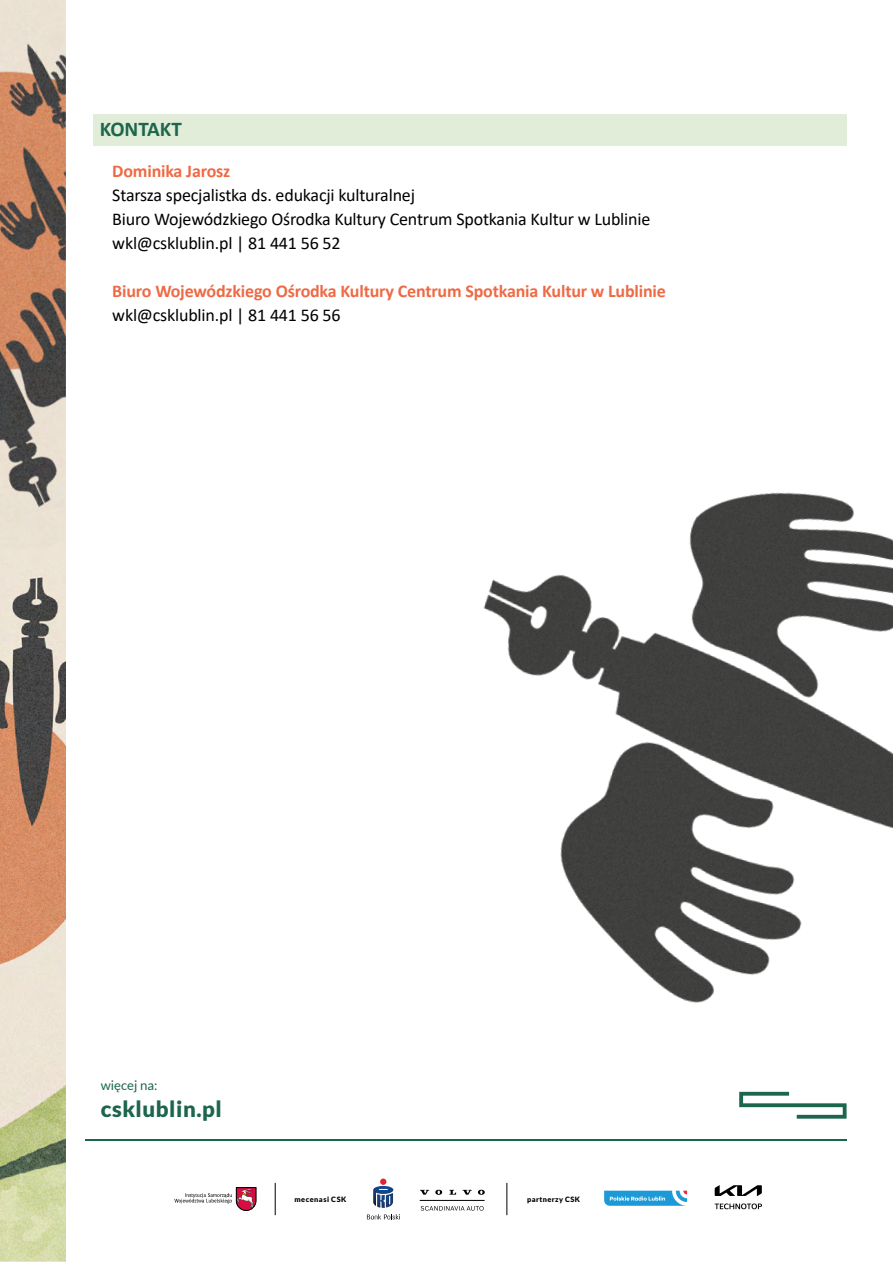
<style>
.page{position:relative;width:893px;height:1263px;background:#fff}
.page>*{position:absolute;margin:0;border:0;box-sizing:border-box;transform-origin:0 0}
.t1{font:900 22.2px "Lato";letter-spacing:.025em;color:#1b664c}
.t2{font:700 21px "Calibri";color:#1b664c}
.t3{font:18px/24px "Calibri";letter-spacing:-.01em;color:#000}
.t4{font:700 18px "Calibri";letter-spacing:-.01em;color:#ee6a44}
.t5{font:13.2px "Lato";color:#1b664c}
.t6{font:900 7.35px "Lato";letter-spacing:.05em;color:#000}
.t7{font:900 7.35px "Lato";letter-spacing:.07em;color:#000}
</style>
<div class="page">
<img style="left:0;top:549px;width:66px;height:459px">
<img style="left:0;top:1008px;width:66px;height:254px">
<img style="left:0;top:0;width:66px;height:549px">
<div style="left:93px;top:114px;width:753px;height:31px;background:#e2edd9"></div>
<hr style="left:85px;top:1139px;width:761px;height:1px;background:#1b664c">
<svg style="left:739px;top:1092px;width:107px;height:27px"></svg>
<svg style="left:174px;top:1187px;width:82px;height:23px"></svg>
<hr style="left:275px;top:1183px;width:1px;height:32px;background:#000">
<hr style="left:507px;top:1183px;width:1px;height:32px;background:#000">
<svg style="left:715px;top:1185px;width:47px;height:11px"></svg>
<svg style="left:715px;top:1203px;width:47px;height:6px"></svg>
<div style="left:380px;top:1178px;width:6px;height:7px;background:#e4232e;border-radius:50%"></div>
<svg style="left:373px;top:1186px;width:20px;height:22px"></svg>
<svg style="left:367px;top:1214px;width:33px;height:5px"></svg>
<svg style="left:420px;top:1190px;width:9px;height:4px"></svg>
<svg style="left:449px;top:1190px;width:7px;height:4px"></svg>
<svg style="left:435px;top:1190px;width:7px;height:5px"></svg>
<svg style="left:463px;top:1190px;width:9px;height:4px"></svg>
<svg style="left:478px;top:1190px;width:7px;height:5px"></svg>
<svg style="left:421px;top:1206px;width:63px;height:4px"></svg>
<hr style="left:420px;top:1200px;width:65px;height:1px;background:#000">
<svg style="left:604px;top:1191px;width:83px;height:15px"></svg>
<img style="left:483px;top:492px;width:410px;height:600px">
<p class="t2" style="left:100px;top:114px;width:83px">KONTAKT</p>
<p class="t4" style="left:112px;top:158px;width:119px">Dominika Jarosz</p>
<p class="t3" style="left:112px;top:183px;width:539px">Starsza specjalistka ds. edukacji kulturalnej<br>Biuro Wojewódzkiego Ośrodka Kultury Centrum Spotkania Kultur w Lublinie wkl@csklublin.pl | 81 441 56 52</p>
<p class="t4" style="left:112px;top:278px;width:555px">Biuro Wojewódzkiego Ośrodka Kultury Centrum Spotkania Kultur w Lublinie</p>
<p class="t3" style="left:112px;top:303px;width:230px">wkl@csklublin.pl | 81 441 56 56</p>
<p class="t5" style="left:101px;top:1078px;width:58px">więcej na:</p>
<p class="t1" style="left:101px;top:1096px;width:123px">csklublin.pl</p>
<p class="t7" style="left:294px;top:1195px;width:54px">mecenasi CSK</p>
<p class="t6" style="left:527px;top:1195px;width:54px">partnerzy CSK</p>
</div>
